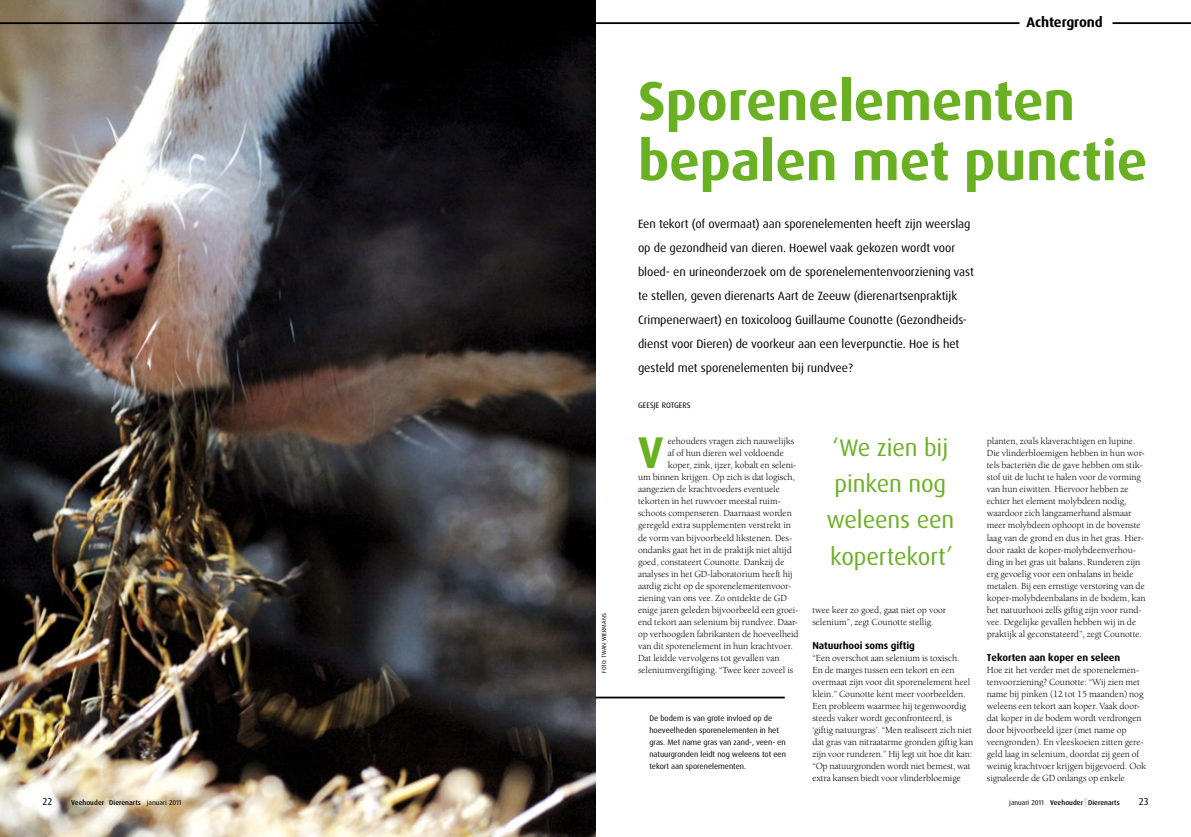
<style>
.page{position:relative;width:1191px;height:837px;background:#fff}
.page>*{position:absolute;margin:0;border:0;box-sizing:border-box;transform-origin:0 0}
.t1{font:700 55px/60px "Dax OT";letter-spacing:-.005em;color:#6ab023}
.t2{font:700 44.5px "Dax OT";color:#6ab023}
.t3{font:24px/36px "Dax OT";letter-spacing:-.005em;color:#6ab023;text-align:center}
.t4{font:700 14px "Dax OT";letter-spacing:-.005em;color:#000}
.t5{font:12px/24px "Dax OT";letter-spacing:-.005em;color:#000}
.t6{font:700 10px "Dax OT";letter-spacing:-.005em;color:#000}
.t7{font:10px "Dax OT";color:#000}
.t8{font:9.6px/12px "Berkeley Std";letter-spacing:-.005em;color:#000}
.t9{font:8px/12px "Dax OT";letter-spacing:-.005em;color:#000}
.t10{font:500 7px "Dax OT";letter-spacing:.005em;color:#000}
.t11{font:6px "Dax OT";color:#000}
.s1{font-weight:400}
</style>
<div class="page">
<img style="left:0;top:0;width:595px;height:836px">
<hr style="left:0;top:22px;width:595px;height:2px;background:#000">
<svg style="left:104px;top:797px;width:5px;height:9px"></svg>
<hr style="left:595px;top:22px;width:424px;height:2px;background:#000">
<hr style="left:1112px;top:22px;width:79px;height:2px;background:#000">
<svg style="left:1083px;top:797px;width:5px;height:9px"></svg>
<hr style="left:595px;top:696px;width:189px;height:2px;background:#000">
<p class="t7" style="left:43px;top:794px;width:11px">22</p>
<p class="t10" style="left:71px;top:797px;width:112px">Veehouder Dierenarts <span class="s1">januari 2011</span></p>
<p class="t11" style="left:600px;top:672px;width:61px;rotate:-90deg">Foto: twan wiermans</p>
<h3 class="t4" style="left:1026px;top:13px;width:78px">Achtergrond</h3>
<h1 class="t1" style="left:638px;top:71px;width:511px">Sporenelementen bepalen met punctie</h1>
<p class="t5" style="left:638px;top:212px;width:337px">Een tekort (of overmaat) aan sporenelementen heeft zijn weerslag op de gezondheid van dieren. Hoewel vaak gekozen wordt voor bloed- en urineonderzoek om de sporenelementenvoorziening vast te stellen, geven dierenarts Aart de Zeeuw (dierenartsenpraktijk Crimpenerwaert) en toxicoloog Guillaume Counotte (Gezondheids&shy;dienst voor Dieren) de voorkeur aan een leverpunctie. Hoe is het gesteld met sporenelementen bij rundvee?</p>
<p class="t9" style="left:638px;top:399px;width:54px">Geesje Rotgers</p>
<h2 class="t2" style="left:638px;top:424px;width:27px">V</h2>
<p class="t8" style="left:668px;top:435px;width:128px">eehouders vragen zich nauwelijks</p>
<p class="t8" style="left:668px;top:447px;width:118px">af of hun dieren wel voldoende</p>
<p class="t8" style="left:668px;top:459px;width:130px">koper, zink, ijzer, kobalt en seleni-</p>
<p class="t8" style="left:638px;top:471px;width:158px">um binnen krijgen. Op zich is dat logisch,</p>
<p class="t8" style="left:638px;top:483px;width:143px">aangezien de krachtvoeders eventuele</p>
<p class="t8" style="left:638px;top:495px;width:144px">tekorten in het ruwvoer meestal ruim-</p>
<p class="t8" style="left:638px;top:507px;width:155px">schoots compenseren. Daarnaast worden</p>
<p class="t8" style="left:638px;top:519px;width:154px">geregeld extra supplementen verstrekt in</p>
<p class="t8" style="left:638px;top:531px;width:156px">de vorm van bijvoorbeeld likstenen. Des-</p>
<p class="t8" style="left:638px;top:543px;width:155px">ondanks gaat het in de praktijk niet altijd</p>
<p class="t8" style="left:638px;top:555px;width:148px">goed, constateert Counotte. Dankzij de</p>
<p class="t8" style="left:638px;top:567px;width:156px">analyses in het GD-laboratorium heeft hij</p>
<p class="t8" style="left:638px;top:579px;width:155px">aardig zicht op de sporenelementenvoor-</p>
<p class="t8" style="left:638px;top:591px;width:150px">ziening van ons vee. Zo ontdekte de GD</p>
<p class="t8" style="left:638px;top:603px;width:162px">enige jaren geleden bijvoorbeeld een groei-</p>
<p class="t8" style="left:638px;top:615px;width:162px">end tekort aan selenium bij rundvee. Daar-</p>
<p class="t8" style="left:638px;top:627px;width:162px">op verhoogden fabrikanten de hoeveelheid</p>
<p class="t8" style="left:638px;top:639px;width:156px">van dit sporenelement in hun krachtvoer.</p>
<p class="t8" style="left:638px;top:651px;width:143px">Dat leidde vervolgens tot gevallen van</p>
<p class="t8" style="left:638px;top:663px;width:157px">seleniumvergiftiging. “Twee keer zoveel is</p>
<p class="t9" style="left:649px;top:711px;width:138px">De bodem is van grote invloed op de hoeveelheden sporenelementen in het gras. Met name gras van zand-, veen- en natuurgronden leidt nog weleens tot een tekort aan sporenelementen.</p>
<h3 class="t3" style="left:826px;top:430px;width:130px">‘We zien bij pinken nog weleens een kopertekort’</h3>
<p class="t8" style="left:812px;top:603px;width:135px">twee keer zo goed, gaat niet op voor selenium”, zegt Counotte stellig.</p>
<p class="t6" style="left:812px;top:638px;width:104px">Natuurhooi soms giftig</p>
<p class="t8" style="left:812px;top:651px;width:162px">“Een overschot aan selenium is toxisch.<br>En de marges tussen een tekort en een overmaat zijn voor dit sporenelement heel klein.” Counotte kent meer voorbeelden.<br>Een probleem waarmee hij tegenwoordig steeds vaker wordt geconfronteerd, is ‘giftig natuurgras’. “Men realiseert zich niet dat gras van nitraatarme gronden giftig kan zijn voor runderen.” Hij legt uit hoe dit kan: “Op natuurgronden wordt niet bemest, wat extra kansen biedt voor vlinderbloemige</p>
<p class="t8" style="left:986px;top:435px;width:160px">planten, zoals klaverachtigen en lupine.<br>Die vlinderbloemigen hebben in hun wor&shy;tels bacteriën die de gave hebben om stik&shy;stof uit de lucht te halen voor de vorming van hun eiwitten. Hiervoor hebben ze echter het element molybdeen nodig, waardoor zich langzamerhand alsmaar meer molybdeen ophoopt in de bovenste laag van de grond en dus in het gras. Hier&shy;door raakt de koper-molybdeenverhou&shy;ding in het gras uit balans. Runderen zijn erg gevoelig voor een onbalans in beide metalen. Bij een ernstige verstoring van de koper-molybdeenbalans in de bodem, kan het natuurhooi zelfs giftig zijn voor rund&shy;vee. Degelijke gevallen hebben wij in de praktijk al geconstateerd”, zegt Counotte.</p>
<p class="t6" style="left:986px;top:650px;width:135px">Tekorten aan koper en seleen</p>
<p class="t8" style="left:986px;top:663px;width:161px">Hoe zit het verder met de sporenelemen&shy;tenvoorziening? Counotte: “Wij zien met name bij pinken (12 tot 15 maanden) nog weleens een tekort aan koper. Vaak door&shy;dat koper in de bodem wordt verdrongen door bijvoorbeeld ijzer (met name op veengronden). En vleeskoeien zitten gere&shy;geld laag in selenium, doordat zij geen of weinig krachtvoer krijgen bijgevoerd. Ook signaleerde de GD onlangs op enkele</p>
<p class="t10" style="left:1009px;top:797px;width:112px"><span class="s1">januari 2011</span> Veehouder Dierenarts</p>
<p class="t7" style="left:1138px;top:794px;width:11px">23</p>
</div>
